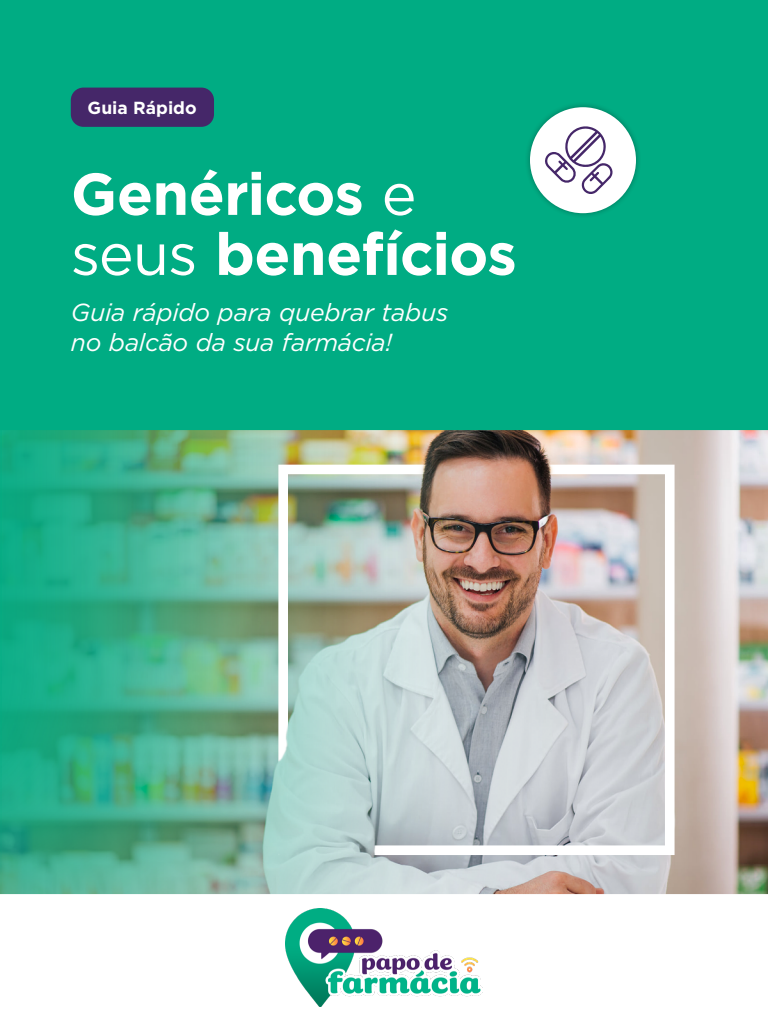
<style>
.page{position:relative;width:768px;height:1024px;background:#fff}
.page>*{position:absolute;margin:0;border:0;box-sizing:border-box;transform-origin:0 0}
.t1{font:700 59px/60px "Gotham";letter-spacing:-.015em;color:#fff}
.t2{font:italic 24.7px/30.3px "Gotham";letter-spacing:-.01em;color:#fff}
.t3{font:700 17.5px "Gotham";color:#fff}
.s1{font-weight:400}
</style>
<div class="page">
<img style="left:0;top:0;width:768px;height:909px">
<div style="left:71px;top:88px;width:143px;height:39px;background:#452769;border-radius:13px"></div>
<img style="left:285px;top:909px;width:198px;height:98px">
<div style="left:524px;top:101px;width:118px;height:118px;background:#000;opacity:.3"></div>
<div style="left:530px;top:107px;width:106px;height:106px;background:#fff;border-radius:50%"></div>
<svg style="left:545px;top:126px;width:67px;height:68px"></svg>
<p class="t3" style="left:87px;top:96px;width:111px">Guia Rápido</p>
<h1 class="t1" style="left:71px;top:164px;width:448px">Genéricos <span class="s1">e seus</span> benefícios</h1>
<p class="t2" style="left:71px;top:296px;width:379px">Guia rápido para quebrar tabus no balcão da sua farmácia!</p>
</div>
